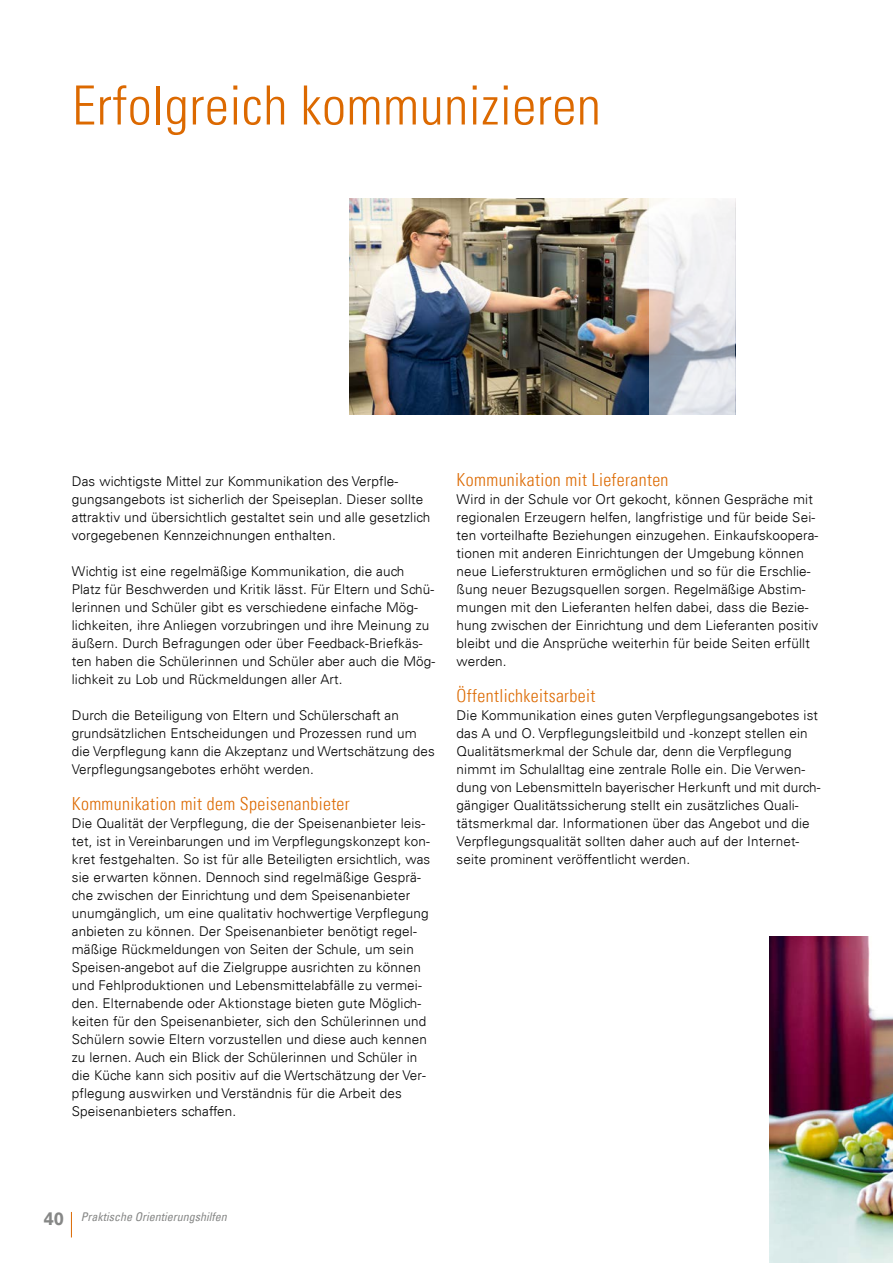
<style>
.page{position:relative;width:893px;height:1263px;background:#fff}
.page>*{position:absolute;margin:0;border:0;box-sizing:border-box;transform-origin:0 0}
.t1{font:300 condensed 54px "Univers";letter-spacing:.01em;color:#dc6900}
.Innenseiten_Headline_Orientierungshilfen{font:300 condensed 18px "Univers";letter-spacing:.02em;color:#dc6900}
.t2{font:700 18px "Univers";color:#868786}
.Innenseiten_Kapitel_Fliesstext{font:300 13.5px/18px "Univers";letter-spacing:.01em;color:#000}
.t3{font:italic condensed 12px "Univers";color:#868786}
</style>
<div class="page">
<img style="left:349px;top:198px;width:300px;height:216px">
<svg style="left:649px;top:198px;width:86px;height:216px;fill:#edeef1"></svg>
<img style="left:769px;top:936px;width:124px;height:327px">
<svg style="left:71px;top:1212px;width:1px;height:25px"></svg>
<h1 class="t1" style="left:72px;top:73px;width:530px">Erfolgreich kommunizieren</h1>
<p class="Innenseiten_Kapitel_Fliesstext" style="left:72px;top:472px;width:360px">Das wichtigste Mittel zur Kommunikation des Verpfle&shy;gungsangebots ist sicherlich der Speiseplan. Dieser sollte attraktiv und übersichtlich gestaltet sein und alle gesetzlich vorgegebenen Kennzeichnungen enthalten.</p>
<p class="Innenseiten_Kapitel_Fliesstext" style="left:72px;top:562px;width:365px">Wichtig ist eine regelmäßige Kommunikation, die auch Platz für Beschwerden und Kritik lässt. Für Eltern und Schü&shy;lerinnen und Schüler gibt es verschiedene einfache Mög&shy;lichkeiten, ihre Anliegen vorzubringen und ihre Meinung zu äußern. Durch Befragungen oder über Feedback-Briefkäs&shy;ten haben die Schülerinnen und Schüler aber auch die Mög&shy;lichkeit zu Lob und Rückmeldungen aller Art.</p>
<p class="Innenseiten_Kapitel_Fliesstext" style="left:72px;top:706px;width:364px">Durch die Beteiligung von Eltern und Schülerschaft an grundsätzlichen Entscheidungen und Prozessen rund um die Verpflegung kann die Akzeptanz und Wertschätzung des Verpflegungsangebotes erhöht werden.</p>
<h4 class="Innenseiten_Headline_Orientierungshilfen" style="left:72px;top:793px;width:280px">Kommunikation mit dem Speisenanbieter</h4>
<p class="Innenseiten_Kapitel_Fliesstext" style="left:72px;top:814px;width:360px">Die Qualität der Verpflegung, die der Speisenanbieter leis&shy;tet, ist in Vereinbarungen und im Verpflegungskonzept kon&shy;kret festgehalten. So ist für alle Beteiligten ersichtlich, was sie erwarten können. Dennoch sind regelmäßige Gesprä&shy;che zwischen der Einrichtung und dem Speisenanbieter unumgänglich, um eine qualitativ hochwertige Verpflegung anbieten zu können. Der Speisenanbieter benötigt regel&shy;mäßige Rückmeldungen von Seiten der Schule, um sein Speisen-angebot auf die Zielgruppe ausrichten zu können und Fehlproduktionen und Lebensmittelabfälle zu vermei&shy;den. Elternabende oder Aktionstage bieten gute Möglich&shy;keiten für den Speisenanbieter, sich den Schülerinnen und Schülern sowie Eltern vorzustellen und diese auch kennen zu lernen. Auch ein Blick der Schülerinnen und Schüler in die Küche kann sich positiv auf die Wertschätzung der Ver&shy;pflegung auswirken und Verständnis für die Arbeit des Speisenanbieters schaffen.</p>
<h4 class="Innenseiten_Headline_Orientierungshilfen" style="left:457px;top:469px;width:213px">Kommunikation mit Lieferanten</h4>
<p class="Innenseiten_Kapitel_Fliesstext" style="left:457px;top:490px;width:363px">Wird in der Schule vor Ort gekocht, können Gespräche mit regionalen Erzeugern helfen, langfristige und für beide Sei&shy;ten vorteilhafte Beziehungen einzugehen. Einkaufskoopera&shy;tionen mit anderen Einrichtungen der Umgebung können neue Lieferstrukturen ermöglichen und so für die Erschlie&shy;ßung neuer Bezugsquellen sorgen. Regelmäßige Abstim&shy;mungen mit den Lieferanten helfen dabei, dass die Bezie&shy;hung zwischen der Einrichtung und dem Lieferanten positiv bleibt und die Ansprüche weiterhin für beide Seiten erfüllt werden.</p>
<h4 class="Innenseiten_Headline_Orientierungshilfen" style="left:457px;top:685px;width:140px">Öffentlichkeitsarbeit</h4>
<p class="Innenseiten_Kapitel_Fliesstext" style="left:457px;top:706px;width:365px">Die Kommunikation eines guten Verpflegungsangebotes ist das A und O. Verpflegungsleitbild und -konzept stellen ein Qualitätsmerkmal der Schule dar, denn die Verpflegung nimmt im Schulalltag eine zentrale Rolle ein. Die Verwen&shy;dung von Lebensmitteln bayerischer Herkunft und mit durch‑ gängiger Qualitätssicherung stellt ein zusätzliches Quali&shy;tätsmerkmal dar. Informationen über das Angebot und die Verpflegungsqualität sollten daher auch auf der Internet&shy;seite prominent veröffentlicht werden.</p>
<h2 class="t2" style="left:44px;top:1208px;width:22px">40</h2>
<p class="t3" style="left:81px;top:1209px;width:147px">Praktische Orientierungshilfen</p>
</div>
